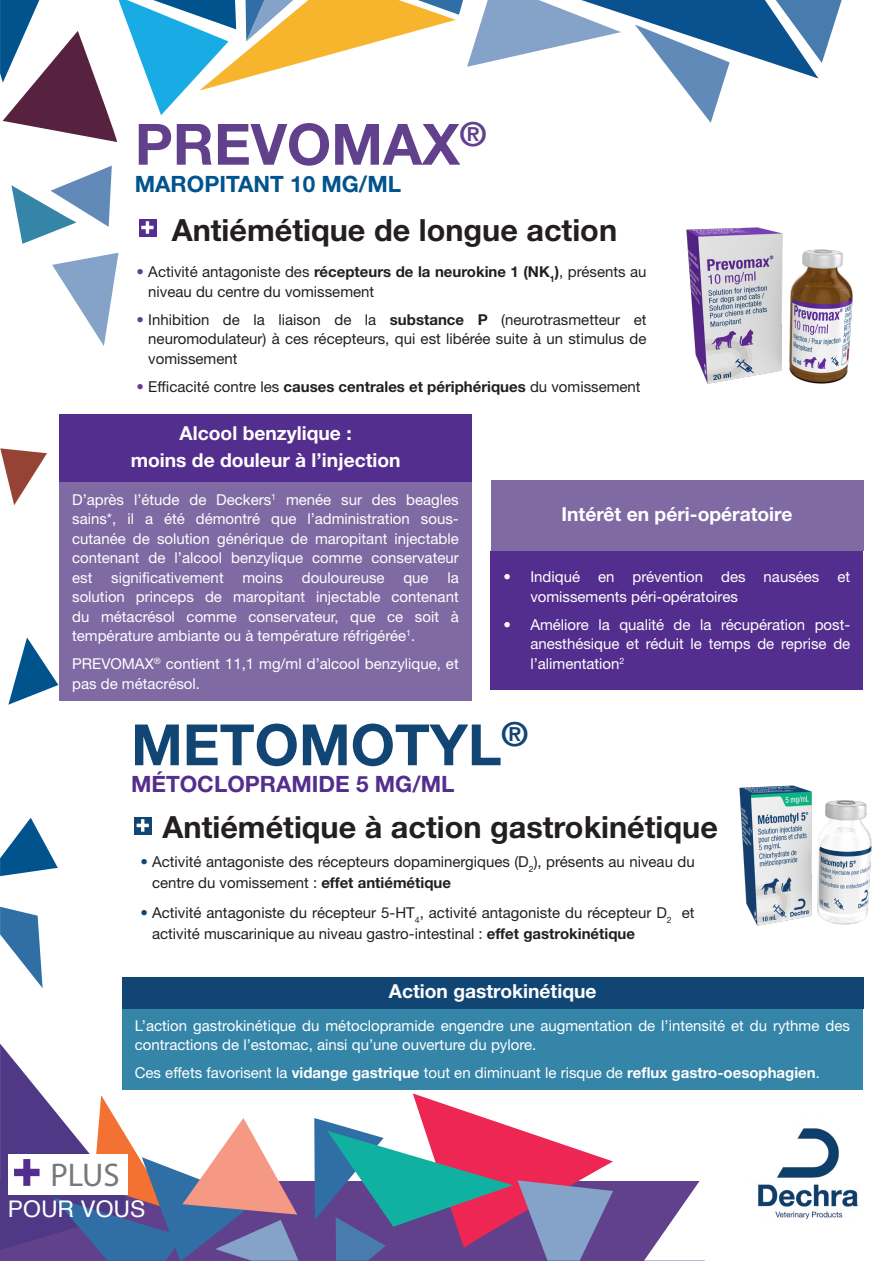
<style>
.page{position:relative;width:893px;height:1261px;background:#fff}
.page>*{position:absolute;margin:0;border:0;box-sizing:border-box;transform-origin:0 0}
.t1{font:700 57px "Helvetica Neue LT Std";color:#114574}
.t2{font:700 57px "Helvetica Neue LT Std";color:#61418b}
.t3{font:32.85px "Myriad Pro";color:#76787b}
.t4{font:700 30.6px "Helvetica Neue LT Std";color:#231f20}
.t5{font:22.95px "Helvetica";color:#fff}
.t6{font:700 22.5px "Helvetica Neue LT Std";color:#542e8e}
.t7{font:700 22.5px "Helvetica Neue LT Std";color:#00538d}
.t8{font:700 19.2px "Helvetica Neue LT Std";color:#fff}
.t9{font:15px/19.5px "Helvetica Neue LT Std";color:#fff}
.t10{font:15px/19.5px "Helvetica Neue LT Std";color:#231f20}
.s1{color:#61418b}
.s2{font-weight:700}
.s3{color:#114574}
</style>
<div class="page">
<div style="left:134px;top:817px;width:18px;height:17px;background:#114574"></div>
<img style="left:739px;top:785px;width:133px;height:141px">
<img style="left:686px;top:227px;width:167px;height:157px">
<svg style="left:137px;top:819px;width:12px;height:12px"></svg>
<div style="left:139px;top:219px;width:17px;height:17px;background:#542e8e"></div>
<svg style="left:141px;top:221px;width:13px;height:13px"></svg>
<div style="left:59px;top:482px;width:412px;height:219px;background:#7f6aa4"></div>
<div style="left:59px;top:414px;width:413px;height:68px;background:#542e8e"></div>
<div style="left:122px;top:1008px;width:740px;height:81px;background:#3485a8"></div>
<div style="left:122px;top:976px;width:741px;height:32px;background:#114574"></div>
<div style="left:490px;top:551px;width:373px;height:138px;background:#542e8e"></div>
<div style="left:490px;top:480px;width:373px;height:71px;background:#7f6aa4"></div>
<div style="left:0;top:1181px;width:705px;height:79px;background:#61418b"></div>
<svg style="left:644px;top:1181px;width:61px;height:79px"></svg>
<svg style="left:52px;top:253px;width:66px;height:93px"></svg>
<svg style="left:0;top:907px;width:43px;height:81px"></svg>
<svg style="left:0;top:817px;width:58px;height:59px"></svg>
<svg style="left:11px;top:166px;width:101px;height:78px"></svg>
<svg style="left:8px;top:637px;width:50px;height:68px"></svg>
<svg style="left:0;top:448px;width:47px;height:57px"></svg>
<svg style="left:314px;top:1093px;width:299px;height:167px"></svg>
<img style="left:758px;top:1128px;width:100px;height:91px">
<svg style="left:0;top:1043px;width:298px;height:218px"></svg>
<svg style="left:0;top:0;width:842px;height:142px"></svg>
<p class="t2" style="left:135px;top:109px;width:353px">PREVOMAX<sup>®</sup></p>
<p class="t7" style="left:135px;top:170px;width:268px">MAROPITANT 10 MG/ML</p>
<p class="t4" style="left:172px;top:211px;width:447px">Antiémétique de longue action</p>
<p class="t10" style="left:148px;top:262px;width:500px;text-indent:-12px"><span class="s1">•</span> Activité antagoniste des <span class="s2">récepteurs de la neurokine 1 (NK</span><sub>1</sub><span class="s2">)</span>, présents au niveau du centre du vomissement</p>
<p class="t10" style="left:148px;top:309px;width:500px;text-align:justify;text-indent:-12px"><span class="s1">•</span> Inhibition de la liaison de la <span class="s2">substance P</span> (neurotrasmetteur et neuromodulateur) à ces récepteurs, qui est libérée suite à un stimulus de vomissement</p>
<p class="t10" style="left:137px;top:376px;width:505px"><span class="s1">•</span> Efficacité contre les <span class="s2">causes centrales et périphériques</span> du vomissement</p>
<p class="t8" style="left:180px;top:421px;width:174px">Alcool benzylique :</p>
<p class="t8" style="left:131px;top:448px;width:271px">moins de douleur à l’injection</p>
<p class="t9" style="left:72px;top:490px;width:388px;text-align:justify">D’après l’étude de Deckers<sup>1</sup> menée sur des beagles sains*, il a été démontré que l’administration sous&shy;cutanée de solution générique de maropitant injectable contenant de l’alcool benzylique comme conservateur est significativement moins douloureuse que la solution princeps de maropitant injectable contenant du métacrésol comme conservateur, que ce soit à température ambiante ou à température réfrigérée<sup>1</sup>.</p>
<p class="t9" style="left:72px;top:654px;width:388px">PREVOMAX<sup>®</sup> contient 11,1 mg/ml d’alcool benzylique, et pas de métacrésol.</p>
<p class="t8" style="left:561px;top:502px;width:232px">Intérêt en péri-opératoire</p>
<p class="t9" style="left:530px;top:567px;width:321px;text-indent:-27px">• Indiqué en prévention des nausées et vomissements péri-opératoires</p>
<p class="t9" style="left:530px;top:614px;width:321px;text-align:justify;text-indent:-27px">• Améliore la qualité de la récupération post&shy;anesthésique et réduit le temps de reprise de l’alimentation<sup>2</sup></p>
<p class="t1" style="left:131px;top:709px;width:399px">METOMOTYL<sup>®</sup></p>
<p class="t6" style="left:131px;top:770px;width:325px">MÉTOCLOPRAMIDE 5 MG/ML</p>
<p class="t4" style="left:163px;top:808px;width:557px">Antiémétique à action gastrokinétique</p>
<p class="t10" style="left:152px;top:851px;width:544px;line-height:21px;text-indent:-12px"><span class="s3">•</span> Activité antagoniste des récepteurs dopaminergiques (D<sub>2</sub>), présents au niveau du centre du vomissement : <span class="s2">effet antiémétique</span></p>
<p class="t10" style="left:152px;top:902px;width:544px;line-height:21px;text-indent:-12px"><span class="s3">•</span> Activité antagoniste du récepteur 5-HT<sub>4</sub>, activité antagoniste du récepteur D<sub>2</sub> et activité muscarinique au niveau gastro-intestinal : <span class="s2">effet gastrokinétique</span></p>
<p class="t8" style="left:389px;top:979px;width:209px">Action gastrokinétique</p>
<p class="t9" style="left:135px;top:1015px;width:717px">L’action gastrokinétique du métoclopramide engendre une augmentation de l’intensité et du rythme des contractions de l’estomac, ainsi qu’une ouverture du pylore.</p>
<p class="t9" style="left:135px;top:1063px;width:687px">Ces effets favorisent la <span class="s2">vidange gastrique</span> tout en diminuant le risque de <span class="s2">reflux gastro-oesophagien</span>.</p>
<p class="t3" style="left:50px;top:1154px;width:71px">PLUS</p>
<p class="t5" style="left:8px;top:1191px;width:139px">POUR VOUS</p>
</div>
